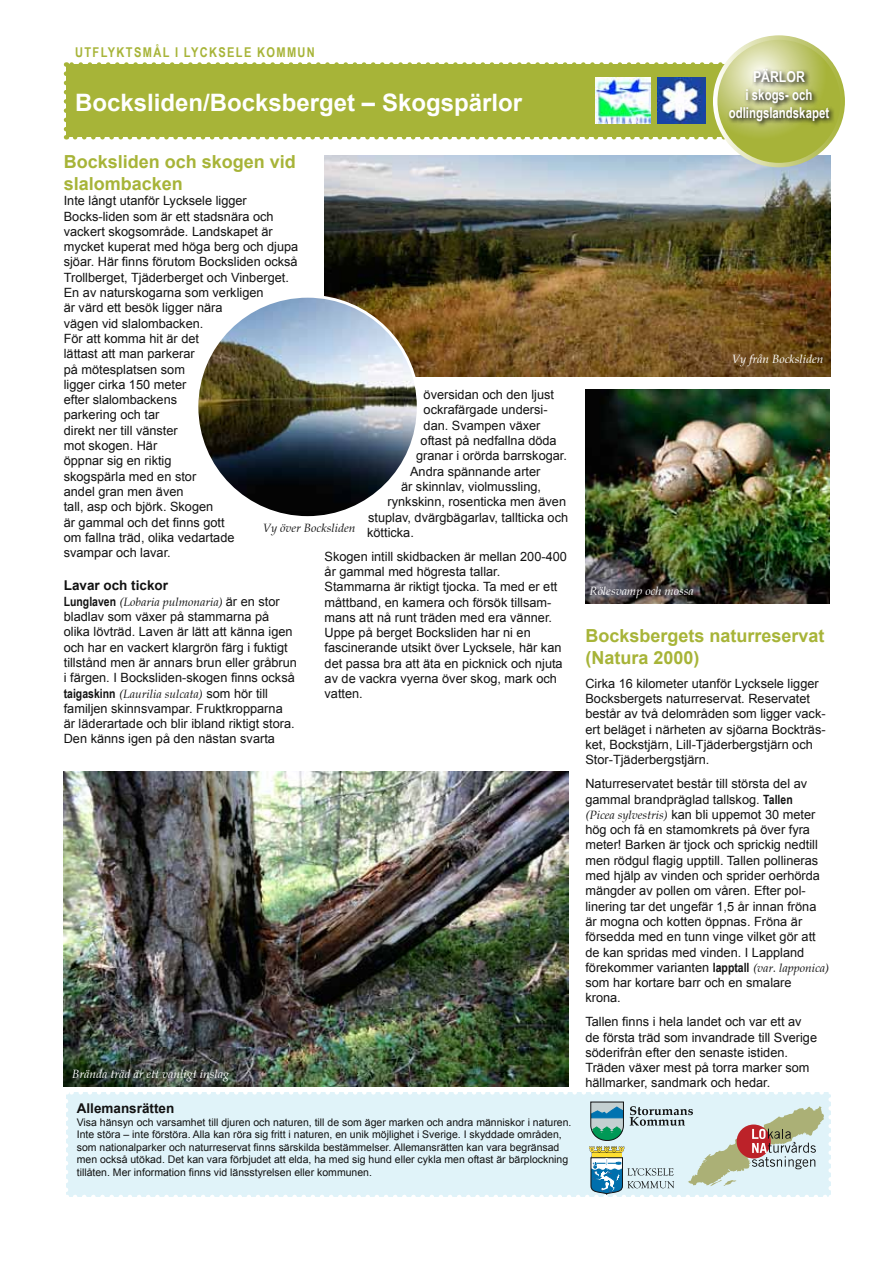
<style>
.page{position:relative;width:893px;height:1263px;background:#fff}
.page>*{position:absolute;margin:0;border:0;box-sizing:border-box;transform-origin:0 0}
.t1{font:700 24px "Arial";color:#fff}
.t2{font:700 18px/21.6px "Arial";color:#a7b438}
.t3{font:700 15px "Arial Narrow";color:#fff;scale:.93 1}
.t4{font:700 15px/18px "Arial Narrow";color:#fff;text-align:center}
.t5{font:700 13.5px "Arial";color:#121212}
.t6{font:700 13.5px "Arial Narrow";letter-spacing:.1em;color:#a7b438}
.t7{font:12.75px/15.3px "Arial";color:#121212}
.t8{font:italic 12px "Book Antiqua";color:#121212}
.t9{font:italic 12px "Book Antiqua";color:#fff}
.t10{font:10.5px/12.6px "Arial";color:#121212}
.s1{font-family:"Arial Narrow";font-weight:700;font-style:normal;font-size:12.75px}
.s2{font-family:"Arial";font-style:normal;font-size:12.75px}
.s3{font-family:"Arial Narrow";font-weight:700}
.s4{font-family:"Book Antiqua";font-style:italic;font-size:12px}
</style>
<div class="page">
<img style="left:325px;top:155px;width:505px;height:221px">
<svg style="left:66px;top:1092px;width:765px;height:105px;background:#d8e9ed"></svg>
<img style="left:197px;top:296px;width:221px;height:221px;border-radius:111px">
<img style="left:585px;top:389px;width:244px;height:214px">
<div style="left:66px;top:65px;width:764px;height:72px;background:#a7b438"></div>
<svg style="left:64px;top:74px;width:4px;height:65px"></svg>
<svg style="left:75px;top:135px;width:652px;height:4px"></svg>
<svg style="left:66px;top:62px;width:662px;height:5px"></svg>
<svg style="left:715px;top:38px;width:128px;height:127px;background:#bac365"></svg>
<div style="left:713px;top:35px;width:132px;height:132px;border:4px solid #fff;border-radius:50%"></div>
<svg style="left:727px;top:67px;width:108px;height:61px;background:#a5ab67"></svg>
<img style="left:64px;top:772px;width:504px;height:314px">
<img style="left:657px;top:78px;width:49px;height:46px">
<img style="left:595px;top:78px;width:56px;height:46px">
<p class="t6" style="left:75px;top:42px;width:241px">UTFLYKTSMÅL I LYCKSELE KOMMUN</p>
<h1 class="t1" style="left:75px;top:87px;width:448px">Bocksliden/Bocksberget – Skogspärlor</h1>
<h2 class="t2" style="left:64px;top:152px;width:234px">Bocksliden och skogen vid slalombacken</h2>
<p class="t7" style="left:64px;top:193px;width:236px">Inte långt utanför Lycksele ligger<br>Bocks-liden som är ett stadsnära och vackert skogsområde. Landskapet är mycket kuperat med höga berg och djupa sjöar. Här finns förutom Bocksliden också<br>Trollberget, Tjäderberget och Vinberget.<br>En av naturskogarna som verkligen<br>är värd ett besök ligger nära<br>vägen vid slalombacken.<br>För att komma hit är det<br>lättast att man parkerar<br>på mötesplatsen som<br>ligger cirka 150 meter<br>efter slalombackens<br>parkering och tar<br>direkt ner till vänster<br>mot skogen. Här<br>öppnar sig en riktig<br>skogspärla med en stor<br>andel gran men även<br>tall, asp och björk. Skogen<br>är gammal och det finns gott<br>om fallna träd, olika vedartade<br>svampar och lavar.</p>
<p class="t5" style="left:64px;top:577px;width:106px">Lavar och tickor</p>
<p class="t8" style="left:64px;top:595px;width:217px"><span class="s1">Lunglaven</span> (Lobaria pulmonaria) <span class="s2">är en stor</span></p>
<p class="t7" style="left:64px;top:609px;width:235px">bladlav som växer på stammarna på olika lövträd. Laven är lätt att känna igen och har en vackert klargrön färg i fuktigt tillstånd men är annars brun eller gråbrun i färgen. I Bocksliden-skogen finns också</p>
<p class="t8" style="left:64px;top:686px;width:206px"><span class="s1">taigaskinn</span> (Laurilia sulcata) <span class="s2">som hör till</span></p>
<p class="t7" style="left:64px;top:701px;width:233px">familjen skinnsvampar. Fruktkropparna är läderartade och blir ibland riktigt stora.<br>Den känns igen på den nästan svarta</p>
<p class="t7" style="left:424px;top:387px;width:132px">översidan och den ljust</p>
<p class="t7" style="left:424px;top:402px;width:126px">ockrafärgade undersi-</p>
<p class="t7" style="left:424px;top:418px;width:118px">dan. Svampen växer</p>
<p class="t7" style="left:421px;top:433px;width:138px">oftast på nedfallna döda</p>
<p class="t7" style="left:416px;top:448px;width:152px">granar i orörda barrskogar.</p>
<p class="t7" style="left:410px;top:464px;width:132px">Andra spännande arter</p>
<p class="t7" style="left:401px;top:479px;width:142px">är skinnlav, violmussling,</p>
<p class="t7" style="left:388px;top:494px;width:180px">rynkskinn, rosenticka men även</p>
<p class="t7" style="left:368px;top:509px;width:202px">stuplav, dvärgbägarlav, tallticka och</p>
<p class="t7" style="left:367px;top:525px;width:48px">kötticka.</p>
<p class="t7" style="left:325px;top:549px;width:244px">Skogen intill skidbacken är mellan 200-400 år gammal med högresta tallar.<br>Stammarna är riktigt tjocka. Ta med er ett måttband, en kamera och försök tillsam&shy;mans att nå runt träden med era vänner.<br>Uppe på berget Bocksliden har ni en fascinerande utsikt över Lycksele, här kan det passa bra att äta en picknick och njuta av de vackra vyerna över skog, mark och vatten.</p>
<p class="t8" style="left:263px;top:521px;width:94px">Vy över Bocksliden</p>
<p class="t9" style="left:72px;top:1067px;width:158px">Brända träd är ett vanligt inslag</p>
<p class="t5" style="left:77px;top:1099px;width:99px">Allemansrätten</p>
<p class="t10" style="left:77px;top:1116px;width:496px">Visa hänsyn och varsamhet till djuren och naturen, till de som äger marken och andra människor i naturen.<br>Inte störa – inte förstöra. Alla kan röra sig fritt i naturen, en unik möjlighet i Sverige. I skyddade områden, som nationalparker och naturreservat finns särskilda bestämmelser. Allemansrätten kan vara begränsad men också utökad. Det kan vara förbjudet att elda, ha med sig hund eller cykla men oftast är bärplockning tillåten. Mer information finns vid länsstyrelsen eller kommunen.</p>
<p class="t4" style="left:746px;top:67px;width:68px">PÄRLOR<br>i skogs- och</p>
<p class="t3" style="left:729px;top:102px;width:109px">odlingslandskapet</p>
<p class="t9" style="left:731px;top:352px;width:94px">Vy från Bocksliden</p>
<p class="t9" style="left:590px;top:584px;width:106px">Rölesvamp och mossa</p>
<h2 class="t2" style="left:585px;top:626px;width:241px">Bocksbergets naturreservat (Natura 2000)</h2>
<p class="t7" style="left:585px;top:676px;width:242px">Cirka 16 kilometer utanför Lycksele ligger Bocksbergets naturreservat. Reservatet består av två delområden som ligger vack&shy;ert beläget i närheten av sjöarna Bockträs&shy;ket, Bockstjärn, Lill-Tjäderbergstjärn och Stor-Tjäderbergstjärn.</p>
<p class="t7" style="left:585px;top:776px;width:245px">Naturreservatet består till största del av gammal brandpräglad tallskog. <span class="s3">Tallen<br></span><span class="s4">(Picea sylvestris)</span> kan bli uppemot 30 meter hög och få en stamomkrets på över fyra meter! Barken är tjock och sprickig nedtill men rödgul flagig upptill. Tallen pollineras med hjälp av vinden och sprider oerhörda mängder av pollen om våren. Efter pol&shy;linering tar det ungefär 1,5 år innan fröna är mogna och kotten öppnas. Fröna är försedda med en tunn vinge vilket gör att de kan spridas med vinden. I Lappland förekommer varianten <span class="s3">lapptall</span> <span class="s4">(var. lapponica) </span>som har kortare barr och en smalare krona.</p>
<p class="t7" style="left:585px;top:1014px;width:233px">Tallen finns i hela landet och var ett av de första träd som invandrade till Sverige söderifrån efter den senaste istiden.<br>Träden växer mest på torra marker som hällmarker, sandmark och hedar.</p>
</div>
